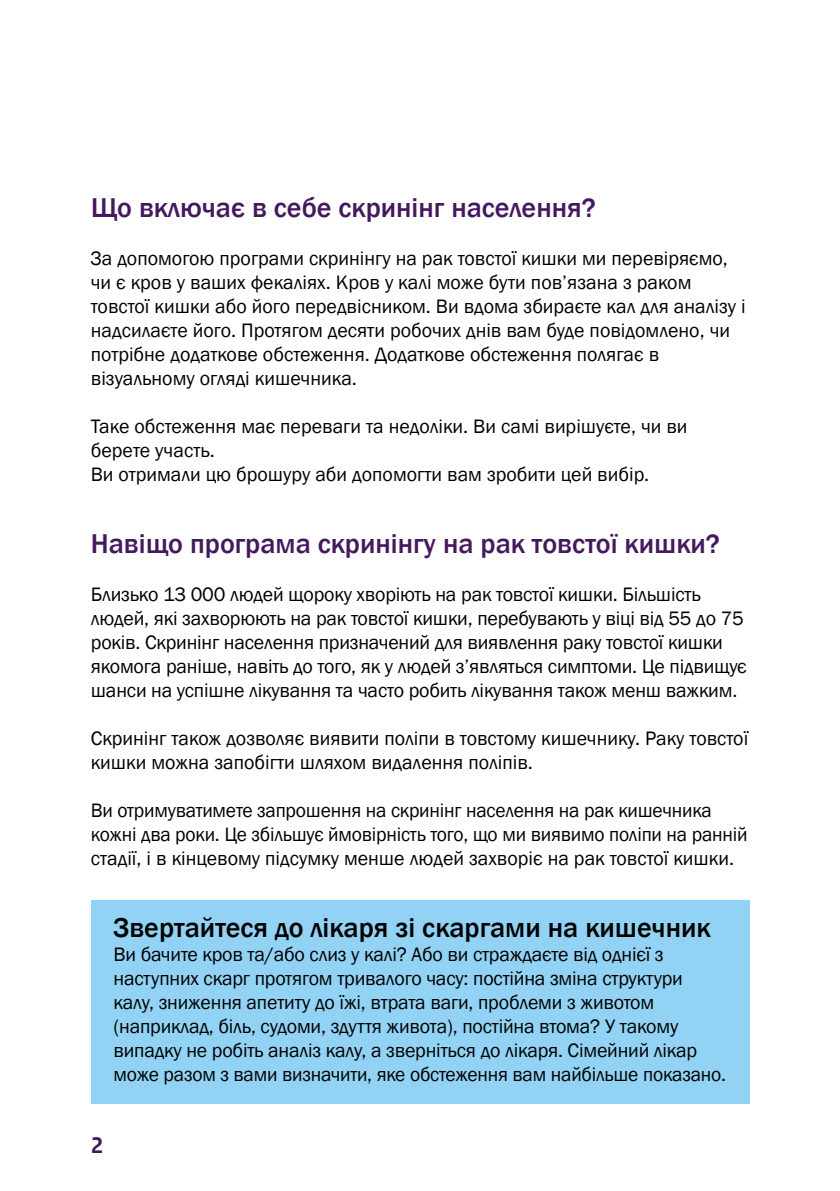
<style>
.page{position:relative;width:840px;height:1191px;background:#fff}
.page>*{position:absolute;margin:0;border:0;box-sizing:border-box;transform-origin:0 0}
.H2_Alineakop_vergroo{font:500 28px "Franklin Gothic";color:#44195e}
.H3_kader{font:500 28px "Franklin Gothic";color:#000}
.t1{font:700 24px "Rijksoverheid Sans Text";color:#44195e}
.P_Broodtekst_10_pt{font:20px/24px "Franklin Gothic";color:#000}
.Kader_plat{font:20px/24px "Franklin Gothic";letter-spacing:-.01em;color:#000}
</style>
<div class="page">
<div style="left:91px;top:900px;width:657px;height:59px;background:#92d2f4"></div>
<div style="left:91px;top:930px;width:657px;height:173px;background:#92d2f4"></div>
<h2 class="H2_Alineakop_vergroo" style="left:91px;top:190px;width:506px">Що включає в себе скринінг населення?</h2>
<p class="P_Broodtekst_10_pt" style="left:91px;top:247px;width:656px">За допомогою програми скринінгу на рак товстої кишки ми перевіряємо, чи є кров у ваших фекаліях. Кров у калі може бути пов’язана з раком товстої кишки або його передвісником. Ви вдома збираєте кал для аналізу і надсилаєте його. Протягом десяти робочих днів вам буде повідомлено, чи потрібне додаткове обстеження. Додаткове обстеження полягає в візуальному огляді кишечника.</p>
<p class="P_Broodtekst_10_pt" style="left:91px;top:415px;width:598px">Таке обстеження має переваги та недоліки. Ви самі вирішуєте, чи ви берете участь.</p>
<p class="P_Broodtekst_10_pt" style="left:91px;top:463px;width:559px">Ви отримали цю брошуру аби допомогти вам зробити цей вибір.</p>
<h2 class="H2_Alineakop_vergroo" style="left:91px;top:526px;width:630px">Навіщо програма скринінгу на рак товстої кишки?</h2>
<p class="P_Broodtekst_10_pt" style="left:91px;top:583px;width:657px">Близько 13 000 людей щороку хворіють на рак товстої кишки. Більшість людей, які захворюють на рак товстої кишки, перебувають у віці від 55 до 75 років. Скринінг населення призначений для виявлення раку товстої кишки якомога раніше, навіть до того, як у людей з’являться симптоми. Це підвищує шанси на успішне лікування та часто робить лікування також менш важким.</p>
<p class="P_Broodtekst_10_pt" style="left:91px;top:727px;width:658px">Скринінг також дозволяє виявити поліпи в товстому кишечнику. Раку товстої кишки можна запобігти шляхом видалення поліпів.</p>
<p class="P_Broodtekst_10_pt" style="left:91px;top:799px;width:658px">Ви отримуватимете запрошення на скринінг населення на рак кишечника кожні два роки. Це збільшує ймовірність того, що ми виявимо поліпи на ранній стадії, і в кінцевому підсумку менше людей захворіє на рак товстої кишки.</p>
<h3 class="H3_kader" style="left:113px;top:910px;width:598px">Звертайтеся до лікаря зі скаргами на кишечник</h3>
<p class="Kader_plat" style="left:113px;top:943px;width:613px">Ви бачите кров та/або слиз у калі? Або ви страждаєте від однієї з наступних скарг протягом тривалого часу: постійна зміна структури калу, зниження апетиту до їжі, втрата ваги, проблеми з животом (наприклад, біль, судоми, здуття живота), постійна втома? У такому випадку не робіть аналіз калу, а зверніться до лікаря. Сімейний лікар може разом з вами визначити, яке обстеження вам найбільше показано.</p>
<p class="t1" style="left:91px;top:1131px;width:14px">2</p>
</div>
